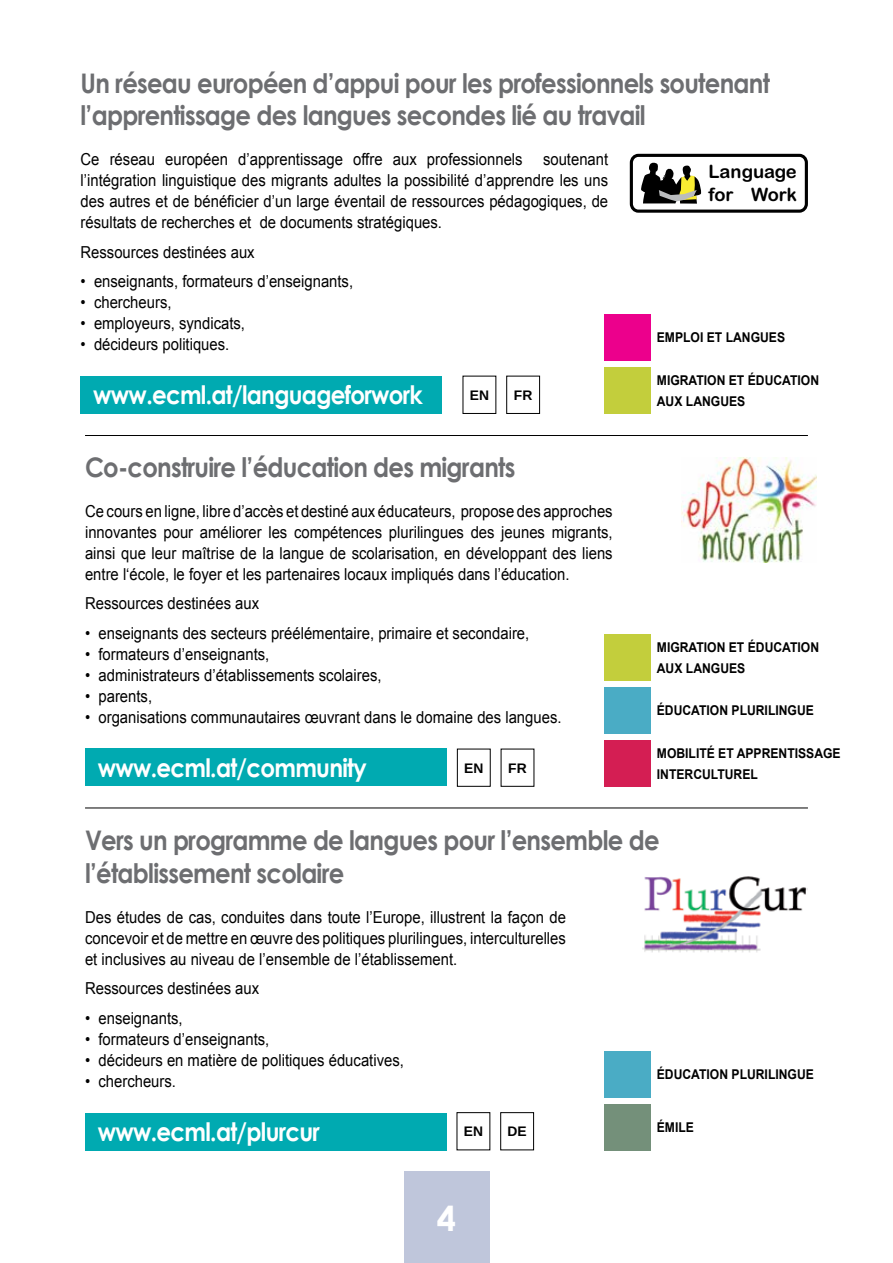
<style>
.page{position:relative;width:893px;height:1263px;background:#fff}
.page>*{position:absolute;margin:0;border:0;box-sizing:border-box;transform-origin:0 0}
.t1{font:700 34.5px "Century Gothic";color:#fff}
.t2{font:700 27px/32.4px "Century Gothic";letter-spacing:-.03em;color:#6d6e71;scale:.9 1}
.t3{font:700 25.5px "Century Gothic";letter-spacing:-.03em;color:#fff;scale:.9 1}
.t4{font:18.45px/23.4px "Arial Rounded MT Bold";color:#000}
.t5{font:16.5px/21px "Arial";color:#000;text-align:justify;scale:.9 1}
.t6{font:700 13.8px "Arimo";color:#000}
.t7{font:700 13.5px/21px "Arial";color:#000;scale:.9 1}
</style>
<div class="page">
<hr style="left:85px;top:808px;width:723px;height:1px;background:#000">
<div style="left:85px;top:1113px;width:361px;height:37px;background:#00aab1"></div>
<div style="left:500px;top:1112px;width:34px;height:38px;border:1px solid #000"></div>
<div style="left:604px;top:1051px;width:46px;height:46px;background:#4aacc5"></div>
<div style="left:604px;top:1104px;width:46px;height:46px;background:#74907a"></div>
<div style="left:404px;top:1171px;width:85px;height:92px;background:#bfc6db"></div>
<div style="left:81px;top:376px;width:361px;height:38px;background:#00aab1"></div>
<div style="left:506px;top:376px;width:34px;height:38px;border:1px solid #000"></div>
<div style="left:604px;top:368px;width:46px;height:46px;background:#c3ce3c"></div>
<div style="left:604px;top:314px;width:46px;height:46px;background:#ec008c"></div>
<div style="left:85px;top:748px;width:361px;height:38px;background:#00aab1"></div>
<div style="left:604px;top:634px;width:46px;height:46px;background:#c3ce3c"></div>
<div style="left:604px;top:687px;width:46px;height:46px;background:#4aacc5"></div>
<div style="left:604px;top:740px;width:46px;height:46px;background:#d41e53"></div>
<hr style="left:85px;top:435px;width:723px;height:1px;background:#000">
<div style="left:630px;top:154px;width:178px;height:59px;border:3px solid #000;border-radius:7px"></div>
<svg style="left:641px;top:162px;width:61px;height:42px"></svg>
<img style="left:682px;top:458px;width:135px;height:104px">
<img style="left:642px;top:876px;width:166px;height:76px">
<h2 class="t2" style="left:81px;top:65px;width:767px">Un réseau européen d’appui pour les professionnels soutenant l’apprentissage des langues secondes lié au travail</h2>
<p class="t5" style="left:81px;top:149px;width:588px">Ce réseau européen d’apprentissage offre aux professionnels soutenant l’intégration linguistique des migrants adultes la possibilité d’apprendre les uns des autres et de bénéficier d’un large éventail de ressources pédagogiques, de résultats de recherches et de documents stratégiques.</p>
<p class="t5" style="left:81px;top:241px;width:195px">Ressources destinées aux</p>
<p class="t5" style="left:81px;top:271px;width:304px">• enseignants, formateurs d’enseignants,</p>
<p class="t5" style="left:81px;top:292px;width:103px">• chercheurs,</p>
<p class="t5" style="left:81px;top:313px;width:184px">• employeurs, syndicats,</p>
<p class="t5" style="left:81px;top:334px;width:167px">• décideurs politiques.</p>
<h3 class="t3" style="left:93px;top:376px;width:368px">www.ecml.at/languageforwork</h3>
<p class="t6" style="left:470px;top:386px;width:21px">EN</p>
<p class="t6" style="left:514px;top:386px;width:20px">FR</p>
<p class="t4" style="left:708px;top:159px;width:90px">Language for Work</p>
<p class="t7" style="left:657px;top:328px;width:144px">EMPLOI ET LANGUES</p>
<p class="t7" style="left:657px;top:370px;width:182px">MIGRATION ET ÉDUCATION<br>AUX LANGUES</p>
<h2 class="t2" style="left:85px;top:449px;width:480px">Co-construire l’éducation des migrants</h2>
<p class="t5" style="left:85px;top:500px;width:588px">Ce cours en ligne, libre d’accès et destiné aux éducateurs, propose des approches innovantes pour améliorer les compétences plurilingues des jeunes migrants, ainsi que leur maîtrise de la langue de scolarisation, en développant des liens entre l‘école, le foyer et les partenaires locaux impliqués dans l’éducation.</p>
<p class="t5" style="left:85px;top:593px;width:195px">Ressources destinées aux</p>
<p class="t5" style="left:85px;top:622px;width:495px">• enseignants des secteurs préélémentaire, primaire et secondaire,</p>
<p class="t5" style="left:85px;top:643px;width:206px">• formateurs d’enseignants,</p>
<p class="t5" style="left:85px;top:665px;width:331px">• administrateurs d’établissements scolaires,</p>
<p class="t5" style="left:85px;top:686px;width:76px">• parents,</p>
<p class="t5" style="left:85px;top:707px;width:531px">• organisations communautaires œuvrant dans le domaine des langues.</p>
<h3 class="t3" style="left:98px;top:748px;width:300px">www.ecml.at/community</h3>
<p class="t6" style="left:464px;top:758px;width:21px">EN</p>
<p class="t6" style="left:508px;top:758px;width:20px">FR</p>
<p class="t7" style="left:657px;top:637px;width:182px">MIGRATION ET ÉDUCATION<br>AUX LANGUES</p>
<p class="t7" style="left:657px;top:700px;width:176px">ÉDUCATION PLURILINGUE</p>
<p class="t7" style="left:657px;top:743px;width:206px">MOBILITÉ ET APPRENTISSAGE<br>INTERCULTUREL</p>
<h2 class="t2" style="left:85px;top:823px;width:640px">Vers un programme de langues pour l’ensemble de l’établissement scolaire</h2>
<p class="t5" style="left:85px;top:907px;width:536px">Des études de cas, conduites dans toute l’Europe, illustrent la façon de concevoir et de mettre en œuvre des politiques plurilingues, interculturelles et inclusives au niveau de l’ensemble de l’établissement.</p>
<p class="t5" style="left:85px;top:978px;width:195px">Ressources destinées aux</p>
<p class="t5" style="left:85px;top:1008px;width:110px">• enseignants,</p>
<p class="t5" style="left:85px;top:1029px;width:206px">• formateurs d’enseignants,</p>
<p class="t5" style="left:85px;top:1050px;width:356px">• décideurs en matière de politiques éducatives,</p>
<p class="t5" style="left:85px;top:1071px;width:103px">• chercheurs.</p>
<h3 class="t3" style="left:98px;top:1112px;width:248px">www.ecml.at/plurcur</h3>
<p class="t6" style="left:464px;top:1122px;width:21px">EN</p>
<p class="t6" style="left:507px;top:1122px;width:21px">DE</p>
<p class="t7" style="left:657px;top:1064px;width:176px">ÉDUCATION PLURILINGUE</p>
<p class="t7" style="left:657px;top:1117px;width:43px">ÉMILE</p>
<h1 class="t1" style="left:437px;top:1192px;width:21px">4</h1>
</div>
